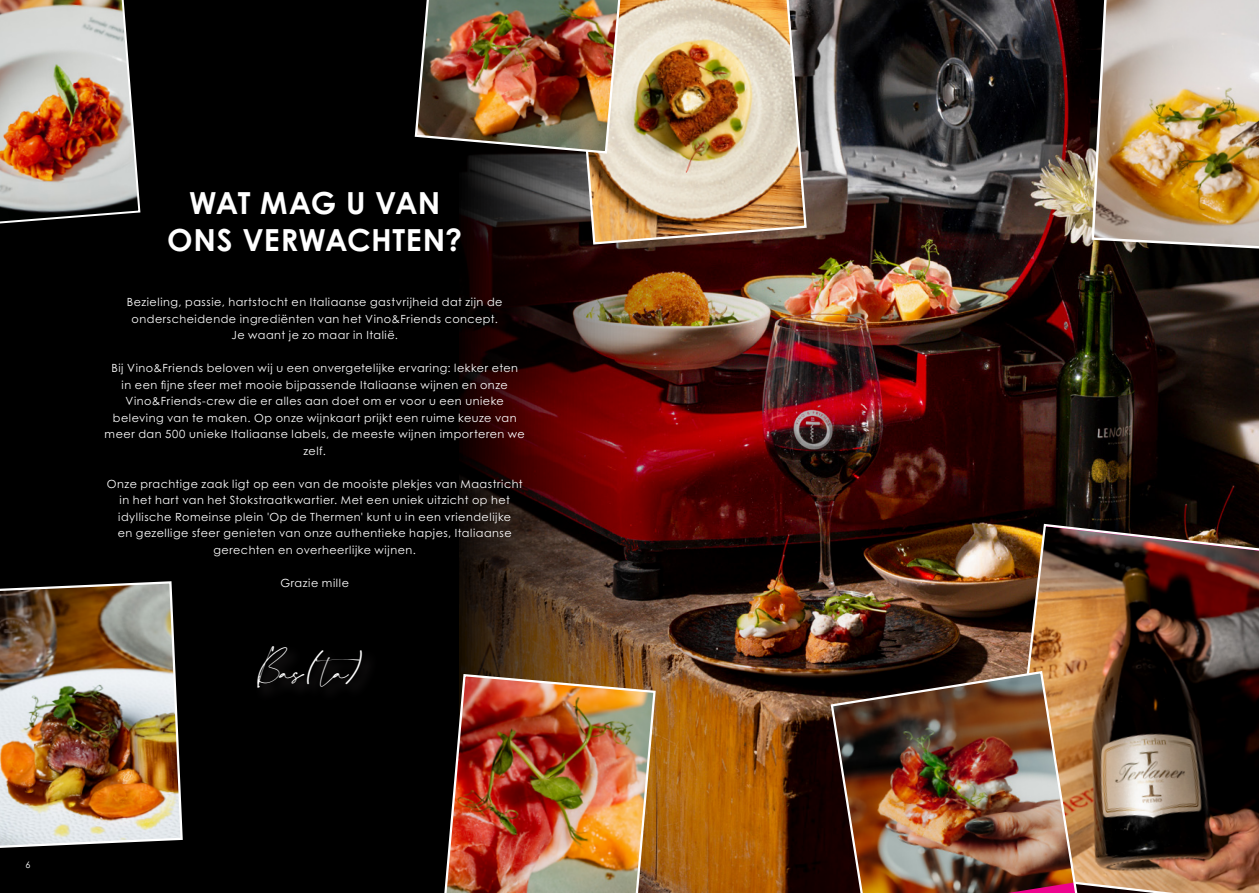
<style>
.page{position:relative;width:1259px;height:893px;background:#000}
.page>*{position:absolute;margin:0;border:0;box-sizing:border-box;transform-origin:0 0}
.t1{font:49.65px "Collection Free";color:#fff}
.t2{font:44.7px "Neonoir Slim";color:#fff}
.t3{font:700 30.45px/36.6px "Century Gothic Pro";letter-spacing:.01em;color:#fff;text-align:center}
.t4{font:11.25px/16.5px "Century Gothic Pro";letter-spacing:.045em;color:#fff;text-align:center}
.t5{font:9px "Century Gothic Pro";color:#fff}
.t6{font:7.5px "Century Gothic Pro";color:#fff}
</style>
<div class="page">
<img style="left:459px;top:0;width:800px;height:893px">
<div style="left:304px;top:647px;width:35px;height:53px;background:#040404"></div>
<img style="left:569px;top:0;width:239px;height:246px">
<img style="left:1002px;top:523px;width:257px;height:370px">
<img style="left:1090px;top:0;width:169px;height:252px">
<img style="left:0;top:581px;width:183px;height:267px">
<img style="left:829px;top:670px;width:255px;height:223px">
<img style="left:0;top:0;width:141px;height:224px">
<img style="left:444px;top:673px;width:213px;height:220px">
<img style="left:414px;top:0;width:217px;height:155px">
<p class="t6" style="left:26px;top:859px;width:6px">6</p>
<p class="t5" style="left:26px;top:859px;width:6px">6</p>
<p class="t3" style="left:167px;top:184px;width:296px">WAT MAG U VAN<br>ONS VERWACHTEN?</p>
<p class="t4" style="left:127px;top:294px;width:377px">Bezieling, passie, hartstocht en Italiaanse gastvrijheid dat zijn de onderscheidende ingrediënten van het Vino&amp;Friends concept.<br>Je waant je zo maar in Italië.</p>
<p class="t4" style="left:105px;top:360px;width:422px">Bij Vino&amp;Friends beloven wij u een onvergetelijke ervaring: lekker eten<br>in een fijne sfeer met mooie bijpassende Italiaanse wijnen en onze Vino&amp;Friends-crew die er alles aan doet om er voor u een unieke beleving van te maken. Op onze wijnkaart prijkt een ruime keuze van meer dan 500 unieke Italiaanse labels, de meeste wijnen importeren we zelf.</p>
<p class="t4" style="left:107px;top:475px;width:417px">Onze prachtige zaak ligt op een van de mooiste plekjes van Maastricht in het hart van het Stokstraatkwartier. Met een uniek uitzicht op het idyllische Romeinse plein 'Op de Thermen' kunt u in een vriendelijke<br>en gezellige sfeer genieten van onze authentieke hapjes, Italiaanse gerechten en overheerlijke wijnen.</p>
<p class="t4" style="left:280px;top:574px;width:70px">Grazie mille</p>
<p class="t1" style="left:255px;top:645px;width:112px">Bas ta</p>
<p class="t2" style="left:303px;top:637px;width:25px">(</p>
<p class="t2" style="left:350px;top:637px;width:17px">)</p>
</div>
